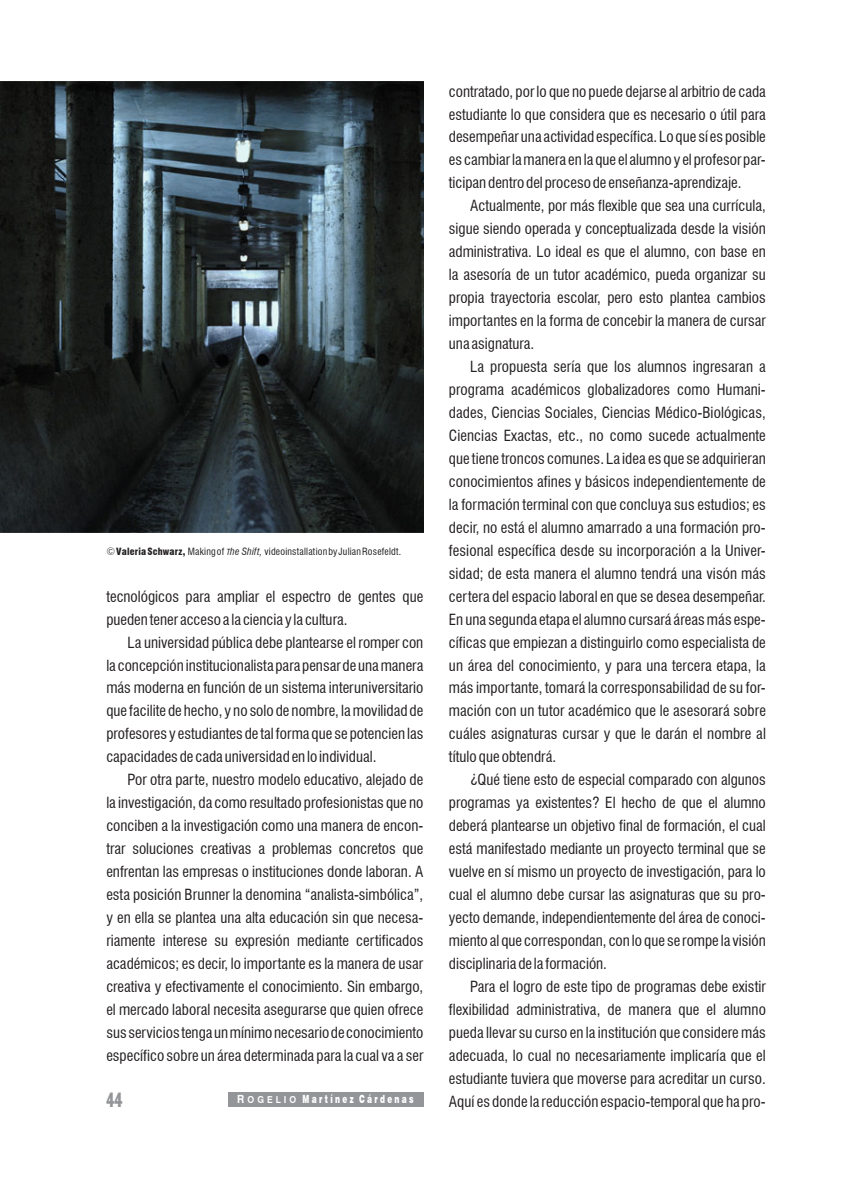
<style>
.page{position:relative;width:851px;height:1191px;background:#fff}
.page>*{position:absolute;margin:0;border:0;box-sizing:border-box;transform-origin:0 0}
.t1{font:700 condensed 21px "Humanist 521 BT Xtra";color:#939598;scale:.75 1}
.ATexto{font:condensed 15px/23px "Swiss 721 BT";color:#231f20;text-align:justify}
.t2{font:900 11.25px "Swiss 721 BT";letter-spacing:.315em;color:#fff;scale:.65 1}
.ATexto-2{font:condensed 9.75px "Swiss 721 BT";letter-spacing:.02em;color:#231f20}
.s1{font-weight:300;font-stretch:normal;font-size:10.5px}
.s2{font-weight:900}
.s3{font-family:"Swiss 721 BT Italic Condensed SC850";font-stretch:normal;font-size:8.25px}
.s4{font-style:italic}
.s5{font-family:"Swiss 721 BT Bold SC850";font-weight:400}
.s6{font-family:"Swiss 721 BT Bold SC850";font-weight:400;font-size:9.6px}
</style>
<div class="page">
<div style="left:227px;top:1092px;width:196px;height:14px;background:#939598"></div>
<img style="left:0;top:82px;width:423px;height:451px">
<p class="ATexto-2" style="left:106px;top:545px;width:296px"><span class="s1">©</span><span class="s2">Valeria Schwarz,</span> Making of <span class="s3">t</span><span class="s4">he Shift,</span> videoinstallation by Julian Rosefeldt.</p>
<p class="ATexto" style="left:106px;top:584px;width:318px">tecnológicos para ampliar el espectro de gentes que pueden tener acceso a la ciencia y la cultura.</p>
<p class="ATexto" style="left:106px;top:630px;width:318px;text-indent:21px">La universidad pública debe plantearse el romper con la concepción institucionalista para pensar de una manera más moderna en función de un sistema interuniversitario que facilite de hecho, y no solo de nombre, la movilidad de profesores y estudiantes de tal forma que se potencien las capacidades de cada universidad en lo individual.</p>
<p class="ATexto" style="left:106px;top:768px;width:318px;text-indent:21px">Por otra parte, nuestro modelo educativo, alejado de la investigación, da como resultado profesionistas que no conciben a la investigación como una manera de encon&shy;trar soluciones creativas a problemas concretos que enfrentan las empresas o instituciones donde laboran. A esta posición Brunner la denomina “analista-simbólica”, y en ella se plantea una alta educación sin que necesa&shy;riamente interese su expresión mediante certificados académicos; es decir, lo importante es la manera de usar creativa y efectivamente el conocimiento. Sin embargo, el mercado laboral necesita asegurarse que quien ofrece sus servicios tenga un mínimo necesario de conocimiento específico sobre un área determinada para la cual va a ser</p>
<h1 class="t1" style="left:106px;top:1086px;width:23px">44</h1>
<p class="t2" style="left:237px;top:1092px;width:273px"><span class="s5">R</span> <span class="s6">OGELIO</span> Martínez Cárdenas</p>
<p class="ATexto" style="left:449px;top:80px;width:318px">contratado, por lo que no puede dejarse al arbitrio de cada estudiante lo que considera que es necesario o útil para desempeñar una actividad específica. Lo que sí es posible es cambiar la manera en la que el alumno y el profesor par&shy;ticipan dentro del proceso de enseñanza-aprendizaje.</p>
<p class="ATexto" style="left:449px;top:194px;width:318px;text-indent:21px">Actualmente, por más flexible que sea una currícula, sigue siendo operada y conceptualizada desde la visión administrativa. Lo ideal es que el alumno, con base en la asesoría de un tutor académico, pueda organizar su propia trayectoria escolar, pero esto plantea cambios importantes en la forma de concebir la manera de cursar una asignatura.</p>
<p class="ATexto" style="left:449px;top:355px;width:318px;text-indent:21px">La propuesta sería que los alumnos ingresaran a programa académicos globalizadores como Humani&shy;dades, Ciencias Sociales, Ciencias Médico-Biológicas, Ciencias Exactas, etc., no como sucede actualmente que tiene troncos comunes. La idea es que se adquirieran conocimientos afines y básicos independientemente de la formación terminal con que concluya sus estudios; es decir, no está el alumno amarrado a una formación pro&shy;fesional específica desde su incorporación a la Univer&shy;sidad; de esta manera el alumno tendrá una visón más certera del espacio laboral en que se desea desempeñar.<br>En una segunda etapa el alumno cursará áreas más espe&shy;cíficas que empiezan a distinguirlo como especialista de un área del conocimiento, y para una tercera etapa, la más importante, tomará la corresponsabilidad de su for&shy;mación con un tutor académico que le asesorará sobre cuáles asignaturas cursar y que le darán el nombre al título que obtendrá.</p>
<p class="ATexto" style="left:449px;top:768px;width:318px;text-indent:21px">¿Qué tiene esto de especial comparado con algunos programas ya existentes? El hecho de que el alumno deberá plantearse un objetivo final de formación, el cual está manifestado mediante un proyecto terminal que se vuelve en sí mismo un proyecto de investigación, para lo cual el alumno debe cursar las asignaturas que su pro&shy;yecto demande, independientemente del área de conoci&shy;miento al que correspondan, con lo que se rompe la visión disciplinaria de la formación.</p>
<p class="ATexto" style="left:449px;top:975px;width:318px;text-indent:21px">Para el logro de este tipo de programas debe existir flexibilidad administrativa, de manera que el alumno pueda llevar su curso en la institución que considere más adecuada, lo cual no necesariamente implicaría que el estudiante tuviera que moverse para acreditar un curso.<br>Aquí es donde la reducción espacio-temporal que ha pro-</p>
</div>
